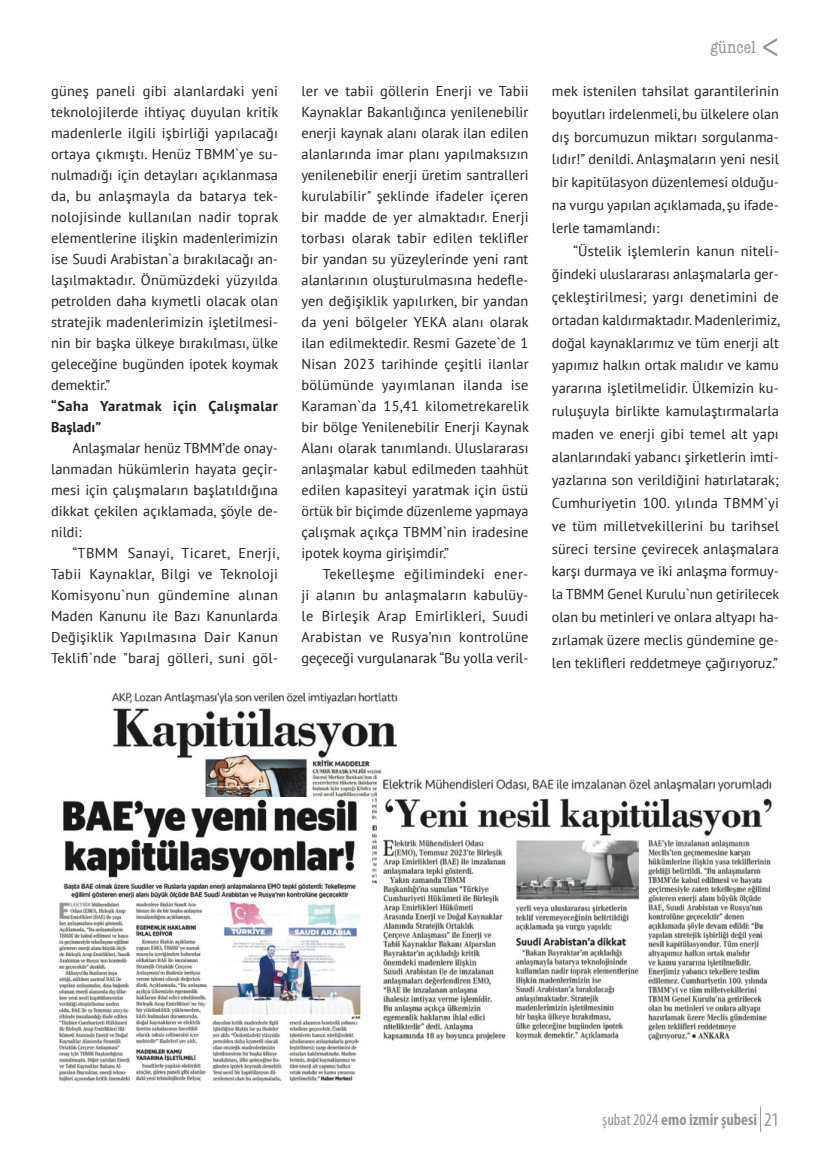
<style>
.page{position:relative;width:830px;height:1170px;background:#fff}
.page>*{position:absolute;margin:0;border:0;box-sizing:border-box;transform-origin:0 0}
.t1{font:condensed 18px "American Typewriter";letter-spacing:.01em;color:#939598}
.t2{font:700 condensed 16.5px "Myriad Pro";color:#939598}
.t3{font:14.25px/21px "PT Sans";color:#231f20;text-align:justify}
.t4{font:700 14.25px/21px "PT Sans";letter-spacing:.04em;color:#231f20}
.s1{font-weight:400}
.s2{font-weight:400;font-size:19.5px}
</style>
<div class="page">
<img style="left:111px;top:692px;width:287px;height:192px">
<img style="left:377px;top:775px;width:396px;height:266px">
<img style="left:59px;top:797px;width:312px;height:285px">
<p class="t3" style="left:51px;top:81px;width:229px">güneş paneli gibi alanlardaki yeni teknolojilerde ihtiyaç duyulan kritik madenlerle ilgili işbirliği yapılacağı ortaya çıkmıştı. Henüz TBMM`ye su&shy;nulmadığı için detayları açıklanmasa da, bu anlaşmayla da batarya tek&shy;nolojisinde kullanılan nadir toprak elementlerine ilişkin madenlerimizin ise Suudi Arabistan`a bırakılacağı an&shy;laşılmaktadır. Önümüzdeki yüzyılda petrolden daha kıymetli olacak olan stratejik madenlerimizin işletilmesi&shy;nin bir başka ülkeye bırakılması, ülke geleceğine bugünden ipotek koymak demektir.”</p>
<p class="t4" style="left:51px;top:396px;width:228px">“Saha Yaratmak için Çalışmalar<br>Başladı”</p>
<p class="t3" style="left:51px;top:438px;width:228px;text-indent:21px">Anlaşmalar henüz TBMM’de onay&shy;lanmadan hükümlerin hayata geçir&shy;mesi için çalışmaların başlatıldığına dikkat çekilen açıklamada, şöyle de&shy;nildi:</p>
<p class="t3" style="left:51px;top:543px;width:229px;text-indent:21px">“TBMM Sanayi, Ticaret, Enerji, Tabii Kaynaklar, Bilgi ve Teknoloji Komisyonu`nun gündemine alınan Maden Kanunu ile Bazı Kanunlarda Değişiklik Yapılmasına Dair Kanun Teklifi`nde "baraj gölleri, suni göl-</p>
<p class="t3" style="left:301px;top:81px;width:229px">ler ve tabii göllerin Enerji ve Tabii Kaynaklar Bakanlığınca yenilenebilir enerji kaynak alanı olarak ilan edilen alanlarında imar planı yapılmaksızın yenilenebilir enerji üretim santralleri kurulabilir" şeklinde ifadeler içeren bir madde de yer almaktadır. Enerji torbası olarak tabir edilen teklifler bir yandan su yüzeylerinde yeni rant alanlarının oluşturulmasına hedefle&shy;yen değişiklik yapılırken, bir yandan da yeni bölgeler YEKA alanı olarak ilan edilmektedir. Resmi Gazete`de 1<br>Nisan 2023 tarihinde çeşitli ilanlar bölümünde yayımlanan ilanda ise Karaman`da 15,41 kilometrekarelik bir bölge Yenilenebilir Enerji Kaynak Alanı olarak tanımlandı. Uluslararası anlaşmalar kabul edilmeden taahhüt edilen kapasiteyi yaratmak için üstü örtük bir biçimde düzenleme yapmaya çalışmak açıkça TBMM`nin iradesine ipotek koyma girişimdir.”</p>
<p class="t3" style="left:301px;top:564px;width:228px;text-indent:21px">Tekelleşme eğilimindeki ener&shy;ji alanın bu anlaşmaların kabulüy&shy;le Birleşik Arap Emirlikleri, Suudi Arabistan ve Rusya’nın kontrolüne geçeceği vurgulanarak “Bu yolla veril-</p>
<p class="t1" style="left:710px;top:37px;width:47px">güncel</p>
<p class="t3" style="left:551px;top:80px;width:228px;line-height:22.8px">mek istenilen tahsilat garantilerinin boyutları irdelenmeli, bu ülkelere olan dış borcumuzun miktarı sorgulanma&shy;lıdır!” denildi. Anlaşmaların yeni nesil bir kapitülasyon düzenlemesi olduğu&shy;na vurgu yapılan açıklamada, şu ifade&shy;lerle tamamlandı:</p>
<p class="t3" style="left:551px;top:240px;width:229px;line-height:22.8px;text-indent:21px">“Üstelik işlemlerin kanun niteli&shy;ğindeki uluslararası anlaşmalarla ger&shy;çekleştirilmesi; yargı denetimini de ortadan kaldırmaktadır. Madenlerimiz, doğal kaynaklarımız ve tüm enerji alt yapımız halkın ortak malıdır ve kamu yararına işletilmelidir. Ülkemizin ku&shy;ruluşuyla birlikte kamulaştırmalarla maden ve enerji gibi temel alt yapı alanlarındaki yabancı şirketlerin imti&shy;yazlarına son verildiğini hatırlatarak; Cumhuriyetin 100. yılında TBMM`yi ve tüm milletvekillerini bu tarihsel süreci tersine çevirecek anlaşmalara karşı durmaya ve iki anlaşma formuy&shy;la TBMM Genel Kurulu`nun getirilecek olan bu metinleri ve onlara altyapı ha&shy;zırlamak üzere meclis gündemine ge&shy;len teklifleri reddetmeye çağırıyoruz.”</p>
<p class="t2" style="left:602px;top:1109px;width:178px"><span class="s1">şubat 2024</span> emo izmir şubesi <span class="s2">21</span></p>
</div>
